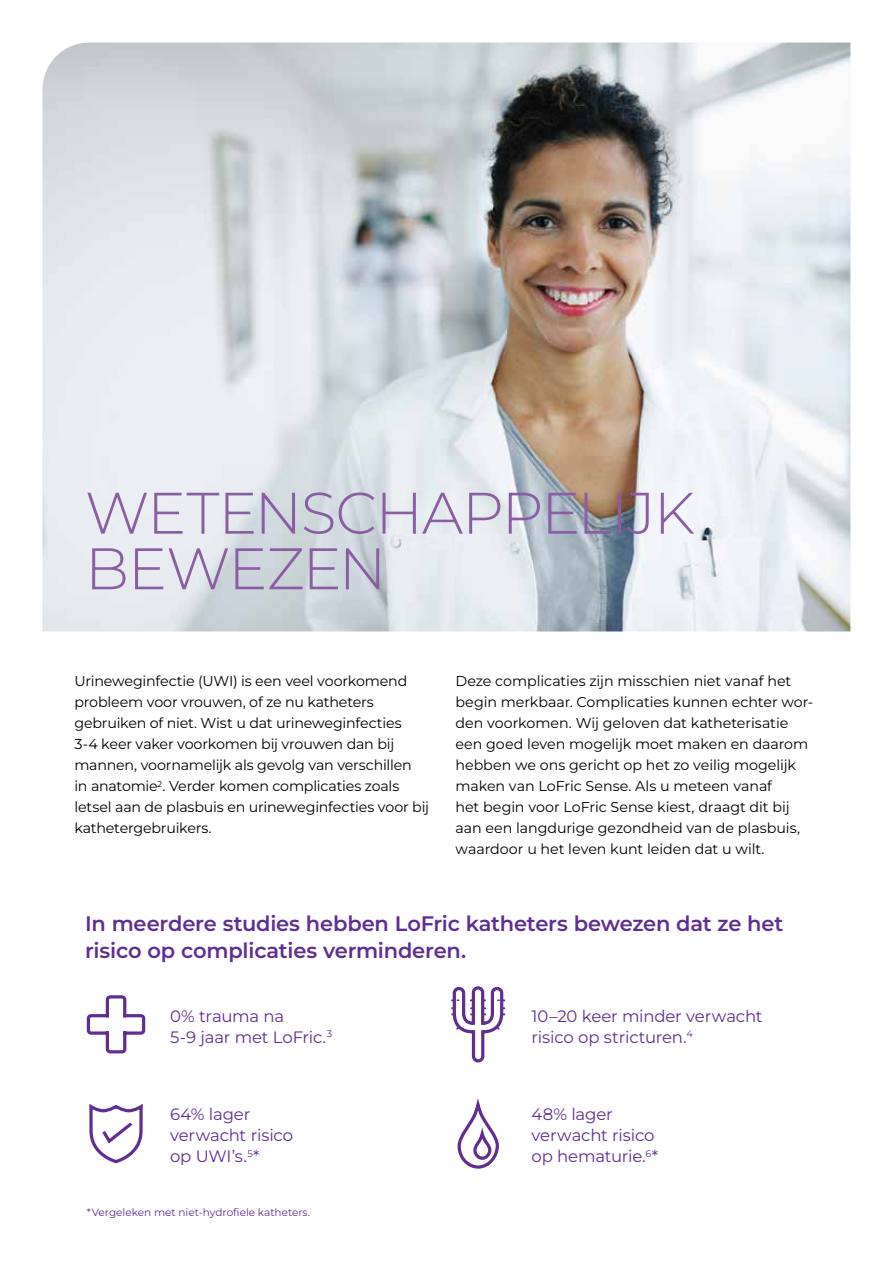
<style>
.page{position:relative;width:893px;height:1263px;background:#fff}
.page>*{position:absolute;margin:0;border:0;box-sizing:border-box;transform-origin:0 0}
.t1{font:300 58.5px/55.5px "Montserrat";letter-spacing:-.025em;color:#8b5ea4}
.t2{font:600 21px/27px "Montserrat";letter-spacing:-.01em;color:#602d91}
.t3{font:16.5px/21px "Montserrat";letter-spacing:-.01em;color:#602d91}
.t4{font:14.25px/21px "Montserrat";letter-spacing:-.01em;color:#000}
.t5{font:10.5px "Montserrat";color:#602d91}
</style>
<div class="page">
<img style="left:43px;top:43px;width:807px;height:588px">
<svg style="left:89px;top:1103px;width:54px;height:61px"></svg>
<svg style="left:457px;top:1101px;width:42px;height:68px"></svg>
<svg style="left:86px;top:995px;width:60px;height:59px"></svg>
<svg style="left:451px;top:986px;width:54px;height:77px"></svg>
<h1 class="t1" style="left:85px;top:483px;width:611px">WETENSCHAPPELIJK<br>BEWEZEN</h1>
<p class="t4" style="left:74px;top:670px;width:356px">Urineweginfectie (UWI) is een veel voorkomend probleem voor vrouwen, of ze nu katheters gebruiken of niet. Wist u dat urineweginfecties<br>3-4 keer vaker voorkomen bij vrouwen dan bij mannen, voornamelijk als gevolg van verschillen<br>in anatomie<sup>2</sup>. Verder komen complicaties zoals letsel aan de plasbuis en urineweginfecties voor bij kathetergebruikers.</p>
<p class="t4" style="left:455px;top:670px;width:359px">Deze complicaties zijn misschien niet vanaf het begin merkbaar. Complicaties kunnen echter wor&shy;den voorkomen. Wij geloven dat katheterisatie een goed leven mogelijk moet maken en daarom hebben we ons gericht op het zo veilig mogelijk maken van LoFric Sense. Als u meteen vanaf<br>het begin voor LoFric Sense kiest, draagt dit bij aan een langdurige gezondheid van de plasbuis, waardoor u het leven kunt leiden dat u wilt.</p>
<h2 class="t2" style="left:85px;top:909px;width:700px">In meerdere studies hebben LoFric katheters bewezen dat ze het risico op complicaties verminderen.</h2>
<p class="t3" style="left:170px;top:1005px;width:164px">0% trauma na<br>5-9 jaar met LoFric.<sup>3</sup></p>
<p class="t3" style="left:531px;top:1005px;width:232px">10–20 keer minder verwacht risico op stricturen.<sup>4</sup></p>
<p class="t3" style="left:170px;top:1103px;width:124px">64% lager verwacht risico op UWI’s.<sup>5</sup>*</p>
<p class="t3" style="left:531px;top:1103px;width:128px">48% lager verwacht risico op hematurie.<sup>6</sup>*</p>
<p class="t5" style="left:87px;top:1205px;width:225px">* Vergeleken met niet-hydrofiele katheters.</p>
</div>
